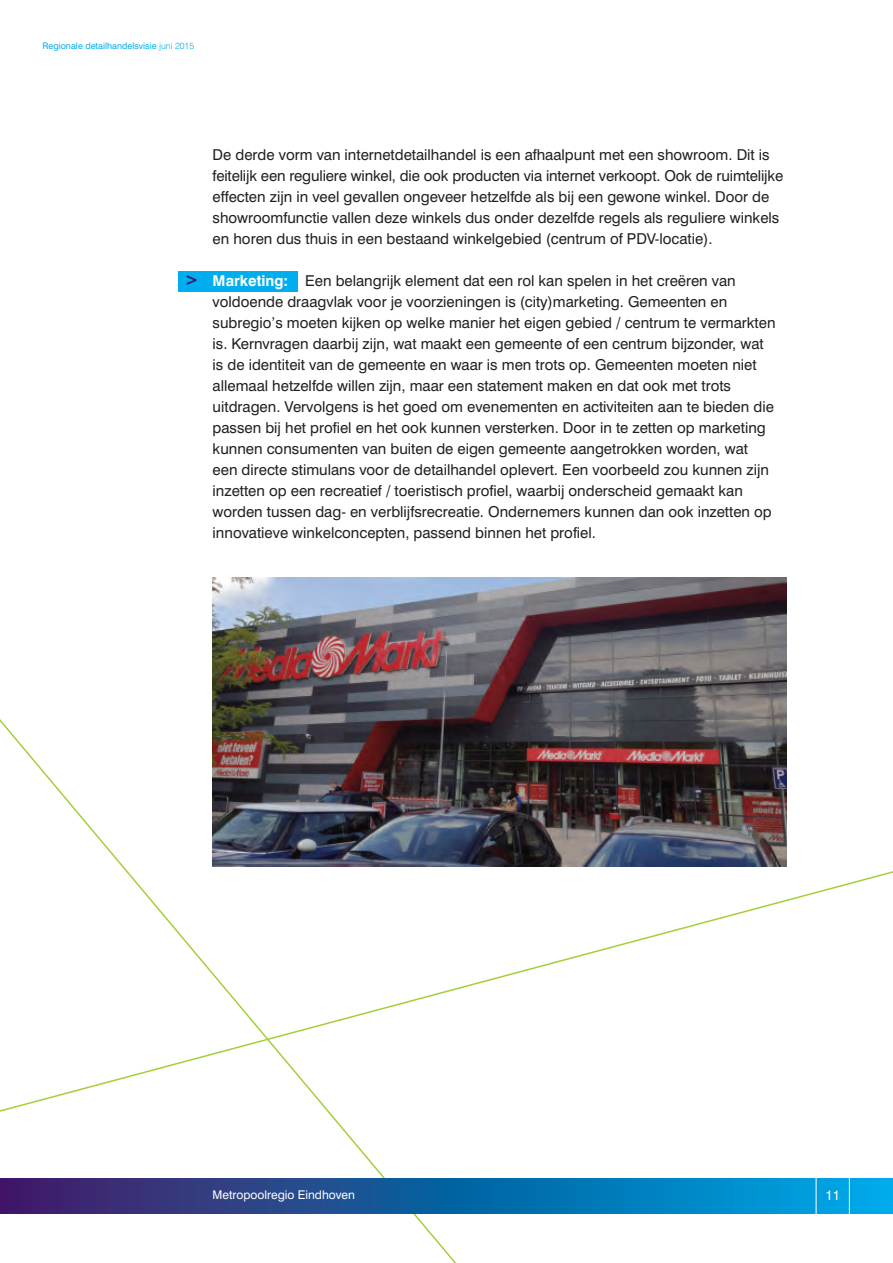
<style>
.page{position:relative;width:893px;height:1263px;background:#fff}
.page>*{position:absolute;margin:0;border:0;box-sizing:border-box;transform-origin:0 0}
.t1{font:700 16.5px "Swiss 721 BT";color:#401368}
.t2{font:15px/21px "Swiss 721 BT";color:#231f20}
.t3{font:13.5px "Swiss 721 BT";color:#fff}
.t4{font:12px "Swiss 721 BT";color:#fff}
.t5{font:9px "Swiss 721 BT";color:#00aeef}
.s1{font-weight:300}
.s2{font-weight:700;color:#fff}
</style>
<div class="page">
<svg style="left:0;top:868px;width:893px;height:250px"></svg>
<svg style="left:0;top:1178px;width:893px;height:36px;background:#1561a3"></svg>
<div style="left:178px;top:271px;width:120px;height:20px;background:#00aeef"></div>
<img style="left:213px;top:577px;width:574px;height:290px">
<div style="left:816px;top:1174px;width:34px;height:43px;border:1px solid #fff"></div>
<p class="t5" style="left:43px;top:43px;width:153px">Regionale detailhandelsvisie <span class="s1">juni 2015</span></p>
<p class="t1" style="left:185px;top:273px;width:15px">&gt;</p>
<p class="t2" style="left:213px;top:145px;width:572px">De derde vorm van internetdetailhandel is een afhaalpunt met een showroom. Dit is feitelijk een reguliere winkel, die ook producten via internet verkoopt. Ook de ruimtelijke effecten zijn in veel gevallen ongeveer hetzelfde als bij een gewone winkel. Door de showroomfunctie vallen deze winkels dus onder dezelfde regels als reguliere winkels en horen dus thuis in een bestaand winkelgebied (centrum of PDV-locatie).</p>
<p class="t2" style="left:213px;top:271px;width:564px"><span class="s2">Marketing:</span> Een belangrijk element dat een rol kan spelen in het creëren van voldoende draagvlak voor je voorzieningen is (city)marketing. Gemeenten en subregio’s moeten kijken op welke manier het eigen gebied / centrum te vermarkten is. Kernvragen daarbij zijn, wat maakt een gemeente of een centrum bijzonder, wat is de identiteit van de gemeente en waar is men trots op. Gemeenten moeten niet allemaal hetzelfde willen zijn, maar een statement maken en dat ook met trots uitdragen. Vervolgens is het goed om evenementen en activiteiten aan te bieden die passen bij het profiel en het ook kunnen versterken. Door in te zetten op marketing kunnen consumenten van buiten de eigen gemeente aangetrokken worden, wat een directe stimulans voor de detailhandel oplevert. Een voorbeeld zou kunnen zijn inzetten op een recreatief / toeristisch profiel, waarbij onderscheid gemaakt kan worden tussen dag- en verblijfsrecreatie. Ondernemers kunnen dan ook inzetten op innovatieve winkelconcepten, passend binnen het profiel.</p>
<p class="t4" style="left:213px;top:1191px;width:144px">Metropoolregio Eindhoven</p>
<p class="t3" style="left:826px;top:1190px;width:16px">11</p>
</div>
